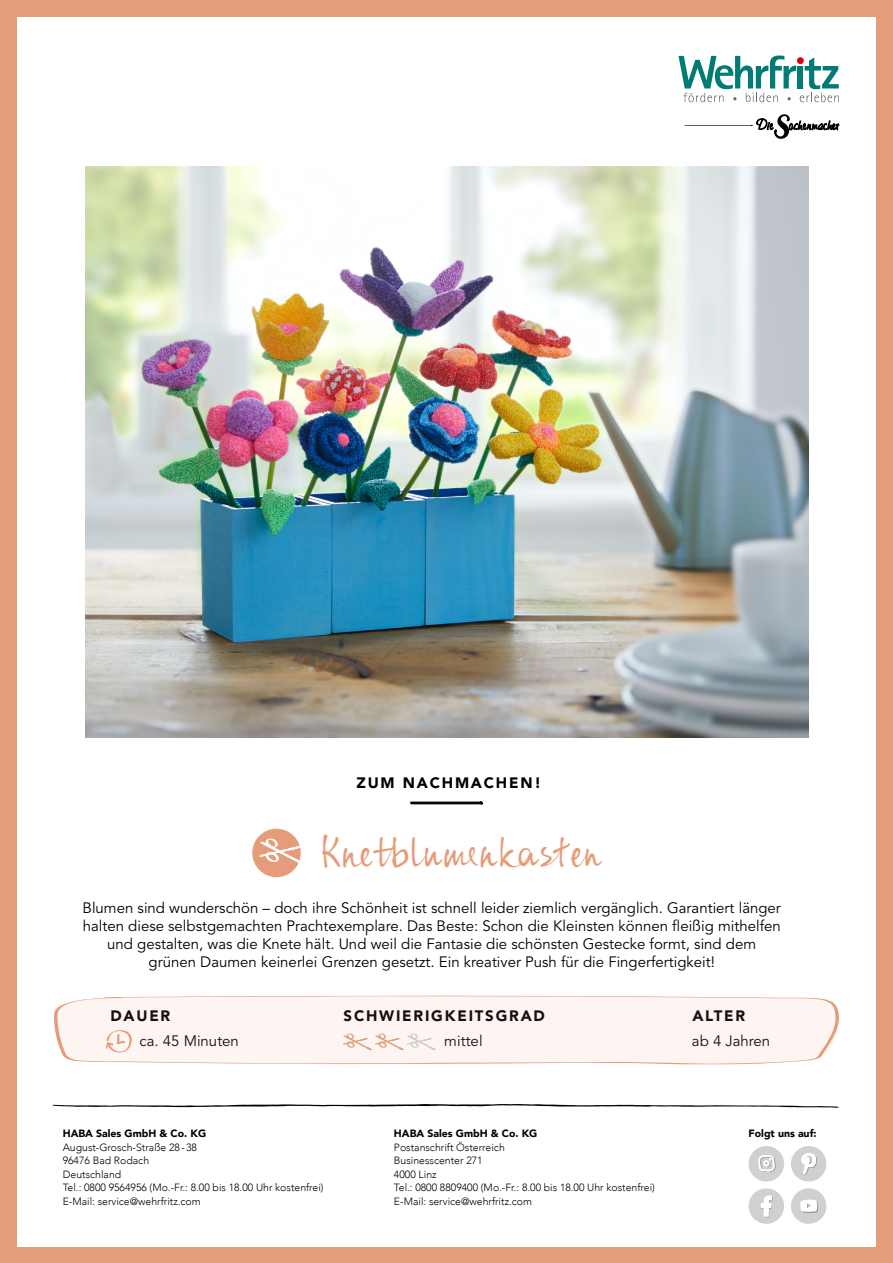
<style>
.page{position:relative;width:893px;height:1263px;background:#e59c7a}
.page>*{position:absolute;margin:0;border:0;box-sizing:border-box;transform-origin:0 0}
.t1{font:45px "ALS Syys Script Eco";color:#e59c7a}
.t2{font:15px/18px "Avenir LT";color:#000;text-align:center}
.t3{font:900 15px "Avenir LT";letter-spacing:.12em;color:#000}
.t4{font:300 10.5px/13.5px "Avenir";color:#000}
.t5{font:900 10.5px "Avenir";color:#000}
</style>
<div class="page">
<div style="left:17px;top:17px;width:859px;height:1229px;background:#fff"></div>
<img style="left:85px;top:167px;width:724px;height:571px">
<svg style="left:678px;top:56px;width:161px;height:46px"></svg>
<svg style="left:684px;top:115px;width:155px;height:24px"></svg>
<svg style="left:410px;top:801px;width:73px;height:4px"></svg>
<div style="left:252px;top:829px;width:49px;height:48px;background:#e59c7a;border-radius:50%"></div>
<svg style="left:259px;top:838px;width:42px;height:28px"></svg>
<svg style="left:54px;top:995px;width:785px;height:70px;fill:#fcf5f1"></svg>
<img style="left:52px;top:1104px;width:787px;height:4px">
<div style="left:791px;top:1188px;width:35px;height:36px;background:#cfd0d0;border-radius:50%"></div>
<svg style="left:800px;top:1199px;width:18px;height:14px"></svg>
<div style="left:749px;top:1188px;width:35px;height:36px;background:#cfd0d0;border-radius:50%"></div>
<svg style="left:761px;top:1195px;width:12px;height:23px"></svg>
<div style="left:791px;top:1146px;width:35px;height:35px;background:#cfd0d0;border-radius:50%"></div>
<svg style="left:801px;top:1153px;width:16px;height:22px"></svg>
<div style="left:749px;top:1146px;width:35px;height:35px;background:#cfd0d0;border-radius:50%"></div>
<svg style="left:758px;top:1155px;width:18px;height:27px"></svg>
<p class="t3" style="left:356px;top:774px;width:186px">ZUM NACHMACHEN!</p>
<h1 class="t1" style="left:320px;top:822px;width:283px">Knetblumenkasten</h1>
<p class="t2" style="left:83px;top:899px;width:700px">Blumen sind wunderschön – doch ihre Schönheit ist schnell leider ziemlich vergänglich. Garantiert länger halten diese selbstgemachten Prachtexemplare. Das Beste: Schon die Kleinsten können fleißig mithelfen und gestalten, was die Knete hält. Und weil die Fantasie die schönsten Gestecke formt, sind dem grünen Daumen keinerlei Grenzen gesetzt. Ein kreativer Push für die Fingerfertigkeit!</p>
<p class="t3" style="left:110px;top:1006px;width:61px">DAUER</p>
<p class="t3" style="left:344px;top:1006px;width:203px">SCHWIERIGKEITSGRAD</p>
<p class="t3" style="left:692px;top:1006px;width:54px">ALTER</p>
<p class="t2" style="left:139px;top:1032px;width:101px">ca. 45 Minuten</p>
<p class="t2" style="left:444px;top:1032px;width:40px">mittel</p>
<p class="t2" style="left:692px;top:1032px;width:80px">ab 4 Jahren</p>
<p class="t5" style="left:63px;top:1125px;width:145px">HABA Sales GmbH &amp; Co. KG</p>
<p class="t4" style="left:63px;top:1140px;width:262px">August-Grosch-Straße 28-38<br>96476 Bad Rodach<br>Deutschland<br>Tel.: 0800 9564956 (Mo.-Fr.: 8.00 bis 18.00 Uhr kostenfrei)<br>E-Mail: service@wehrfritz.com</p>
<p class="t5" style="left:394px;top:1125px;width:145px">HABA Sales GmbH &amp; Co. KG</p>
<p class="t4" style="left:394px;top:1140px;width:262px">Postanschrift Österreich<br>Businesscenter 271<br>4000 Linz<br>Tel.: 0800 8809400 (Mo.-Fr.: 8.00 bis 18.00 Uhr kostenfrei)<br>E-Mail: service@wehrfritz.com</p>
<p class="t5" style="left:749px;top:1125px;width:70px">Folgt uns auf:</p>
</div>
